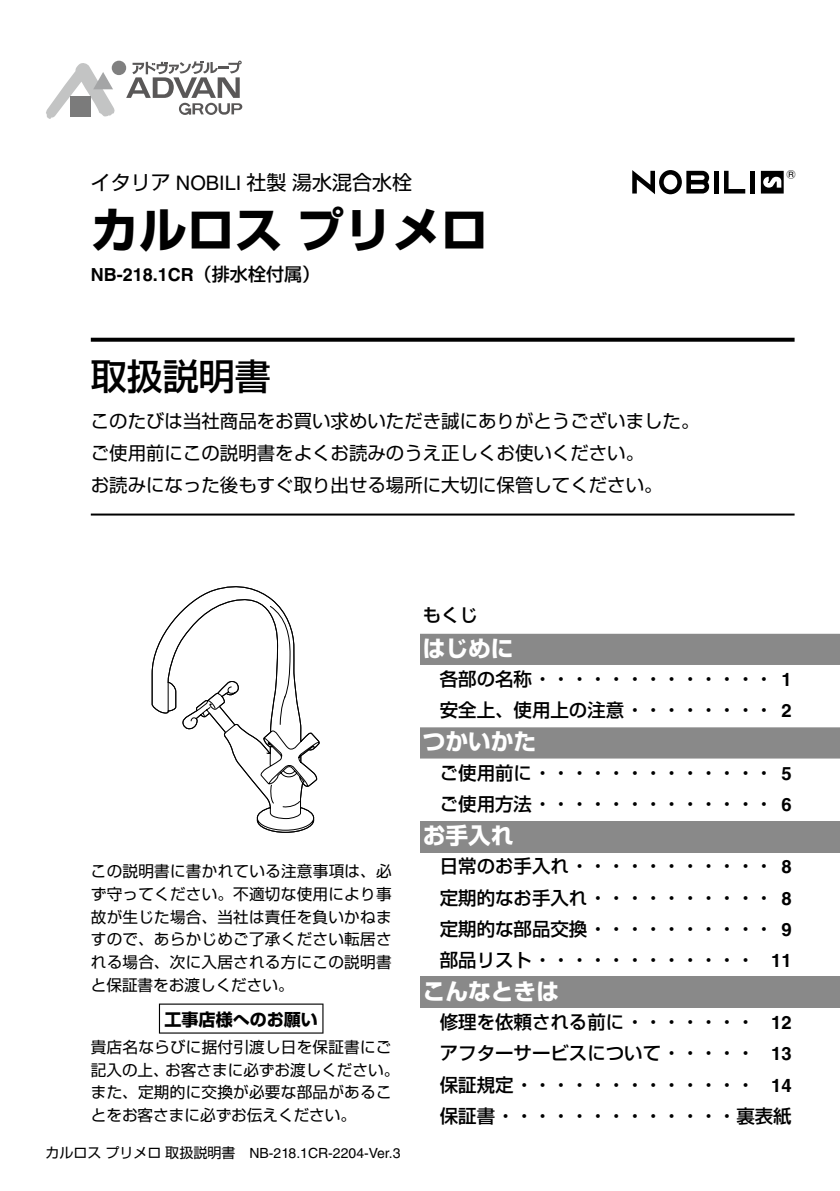
<style>
.page{position:relative;width:840px;height:1191px;background:#fff}
.page>*{position:absolute;margin:0;border:0;box-sizing:border-box;transform-origin:0 0}
.t1{font:700 48px "Shin Go Pro";color:#000}
.t2{font:500 36px "Shin Go Pro";color:#000}
.t3{font:700 22.6px "Shin Go Pro";color:#fff}
.t4{font:20px "Shin Go Pro";color:#000}
.t5{font:500 18.4px/31.2px "Shin Go Pro";color:#000}
.t6{font:18.4px/32.2px "Shin Go Pro";color:#000}
.t7{font:18.4px "Gothic MB101 Pro";color:#000}
.t8{font:700 18px "Helvetica";color:#000}
.t9{font:700 17px "Shin Go Pro";color:#000}
.t10{font:15.6px/22.6px "Shin Go Pro";letter-spacing:.015em;color:#000;text-align:justify}
.t11{font:14px "Helvetica LT Std";color:#000}
.s1{font-family:"Helvetica LT Std"}
.s2{font-family:"Shin Go Pro";font-weight:500}
.s3{font-family:"Shin Go Pro"}
.s4{font-family:"Helvetica";font-weight:700}
</style>
<div class="page">
<svg style="left:159px;top:1003px;width:164px;height:30px"></svg>
<div style="left:160px;top:1004px;width:162px;height:28px;background:#fff"></div>
<svg style="left:420px;top:634px;width:419px;height:124px"></svg>
<div style="left:420px;top:821px;width:419px;height:31px;background:#898989"></div>
<div style="left:420px;top:977px;width:419px;height:31px;background:#898989"></div>
<svg style="left:91px;top:338px;width:703px;height:4px;background:#121212"></svg>
<hr style="left:91px;top:513px;width:703px;height:2px;background:#000">
<div style="left:713px;top:171px;width:5px;height:22px;background:#000"></div>
<hr style="left:750px;top:171px;width:4px;height:22px;background:#000">
<svg style="left:724px;top:171px;width:20px;height:22px"></svg>
<svg style="left:632px;top:170px;width:76px;height:24px"></svg>
<svg style="left:760px;top:171px;width:23px;height:22px"></svg>
<svg style="left:152px;top:586px;width:167px;height:246px"></svg>
<div style="left:112px;top:61px;width:14px;height:14px;background:#808080;border-radius:50%"></div>
<svg style="left:46px;top:62px;width:69px;height:57px"></svg>
<div style="left:70px;top:96px;width:20px;height:20px;background:#7b7b7b"></div>
<svg style="left:126px;top:61px;width:116px;height:54px"></svg>
<p class="t4" style="left:91px;top:166px;width:323px">イタリア <span class="s1">NOBILI</span> 社製湯水混合水栓</p>
<h1 class="t1" style="left:91px;top:191px;width:399px">カルロスプリメロ</h1>
<p class="t8" style="left:91px;top:263px;width:231px">NB-218.1CR<span class="s2">（排水栓付属）</span></p>
<h2 class="t2" style="left:91px;top:347px;width:182px">取扱説明書</h2>
<p class="t6" style="left:91px;top:403px;width:610px">このたびは当社商品をお買い求めいただき誠にありがとうございました。ご使用前にこの説明書をよくお読みのうえ正しくお使いください。<br>お読みになった後もすぐ取り出せる場所に大切に保管してください。</p>
<p class="t7" style="left:786px;top:164px;width:20px">®</p>
<p class="t10" style="left:91px;top:858px;width:302px">この説明書に書かれている注意事項は、必ず守ってください。不適切な使用により事故が生じた場合、当社は責任を負いかねますので、あらかじめご了承ください転居される場合、次に入居される方にこの説明書と保証書をお渡しください。</p>
<p class="t9" style="left:164px;top:1006px;width:155px">工事店様へのお願い</p>
<p class="t10" style="left:91px;top:1034px;width:310px;text-align:left">貴店名ならびに据付引渡し日を保証書にご記入の上、お客さまに必ずお渡しください。また、定期的に交換が必要な部品があることをお客さまに必ずお伝えください。</p>
<p class="t11" style="left:45px;top:1144px;width:356px"><span class="s3">カルロスプリメロ取扱説明書　</span>NB-218.1CR-2204-Ver.3</p>
<p class="t5" style="left:422px;top:597px;width:57px">もくじ</p>
<p class="t3" style="left:422px;top:630px;width:92px">はじめに</p>
<p class="t5" style="left:439px;top:661px;width:353px">各部の名称・・・・・・・・・・・・・ <span class="s4">1</span>安全上、使用上の注意・・・・・・・・ <span class="s4">2</span></p>
<p class="t3" style="left:422px;top:723px;width:115px">つかいかた</p>
<p class="t5" style="left:439px;top:755px;width:353px">ご使用前に・・・・・・・・・・・・・ <span class="s4">5</span>ご使用方法・・・・・・・・・・・・・ <span class="s4">6</span></p>
<p class="t3" style="left:422px;top:817px;width:92px">お手入れ</p>
<p class="t5" style="left:439px;top:848px;width:353px;text-align:justify">日常のお手入れ・・・・・・・・・・・ <span class="s4">8</span>定期的なお手入れ・・・・・・・・・・ <span class="s4">8</span>定期的な部品交換・・・・・・・・・・ <span class="s4">9</span>部品リスト・・・・・・・・・・・・ <span class="s4">11</span></p>
<p class="t3" style="left:422px;top:973px;width:138px">こんなときは</p>
<p class="t5" style="left:439px;top:1004px;width:353px;text-align:justify">修理を依頼される前に・・・・・・・ <span class="s4">12</span>アフターサービスについて・・・・・ <span class="s4">13</span>保証規定・・・・・・・・・・・・・ <span class="s4">14</span>保証書・・・・・・・・・・・・・裏表紙</p>
</div>
